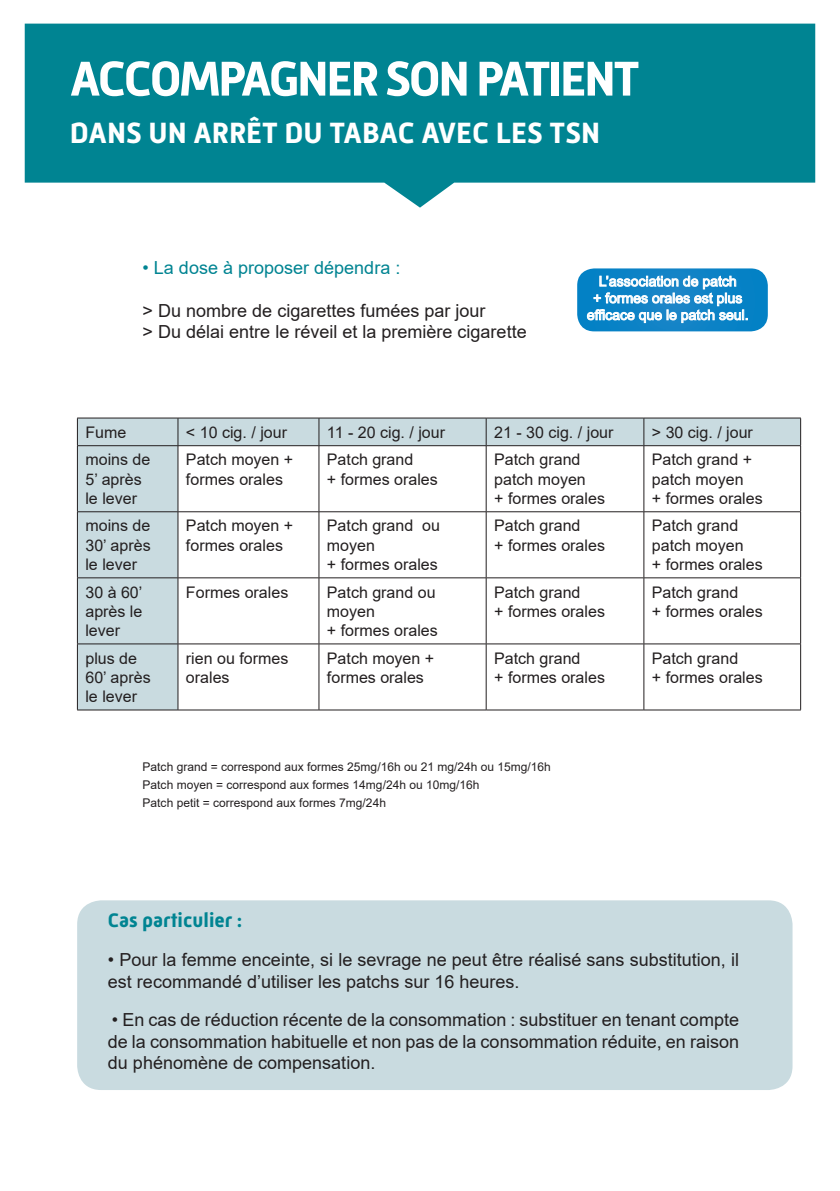
<style>
.page{position:relative;width:840px;height:1191px;background:#fff}
.page>*{position:absolute;margin:0;border:0;box-sizing:border-box;transform-origin:0 0}
.t1{font:700 50px "Mic 32 New";letter-spacing:-.05em;color:#fff}
.t2{font:700 30px "Mic 32 New";color:#fff}
.t3{font:700 20px "Mic 32 New";color:#008492}
.t4{font:18px/21.6px "Arial";color:#231f20}
.t5{font:18px "Arial";color:#008492}
.t6{font:16px/19.2px "Arial";color:#231f20}
.t7{font:14px/16.8px "Arial";color:#fff;text-align:center}
.t8{font:12px/18px "Arial";color:#231f20}
</style>
<div class="page">
<svg style="left:78px;top:419px;width:721px;height:290px"></svg>
<hr style="left:77px;top:418px;width:101px;height:1px;background:#231f20">
<svg style="left:77px;top:418px;width:1px;height:27px"></svg>
<hr style="left:178px;top:418px;width:141px;height:1px;background:#231f20">
<svg style="left:177px;top:418px;width:1px;height:27px"></svg>
<hr style="left:319px;top:418px;width:167px;height:1px;background:#231f20">
<svg style="left:318px;top:418px;width:1px;height:27px"></svg>
<hr style="left:486px;top:418px;width:157px;height:1px;background:#231f20">
<svg style="left:485px;top:418px;width:1px;height:27px"></svg>
<hr style="left:643px;top:418px;width:157px;height:1px;background:#231f20">
<svg style="left:643px;top:418px;width:1px;height:27px"></svg>
<svg style="left:799px;top:418px;width:1px;height:27px"></svg>
<hr style="left:77px;top:445px;width:101px;height:1px;background:#231f20">
<hr style="left:77px;top:446px;width:1px;height:65px;background:#231f20">
<hr style="left:178px;top:445px;width:141px;height:1px;background:#231f20">
<hr style="left:177px;top:446px;width:1px;height:65px;background:#231f20">
<hr style="left:319px;top:445px;width:167px;height:1px;background:#231f20">
<hr style="left:318px;top:446px;width:1px;height:65px;background:#231f20">
<hr style="left:486px;top:445px;width:157px;height:1px;background:#231f20">
<hr style="left:485px;top:446px;width:1px;height:65px;background:#231f20">
<hr style="left:643px;top:445px;width:157px;height:1px;background:#231f20">
<hr style="left:643px;top:446px;width:1px;height:65px;background:#231f20">
<hr style="left:799px;top:446px;width:1px;height:65px;background:#231f20">
<hr style="left:77px;top:511px;width:101px;height:1px;background:#231f20">
<hr style="left:77px;top:512px;width:1px;height:65px;background:#231f20">
<hr style="left:178px;top:511px;width:141px;height:1px;background:#231f20">
<hr style="left:177px;top:512px;width:1px;height:65px;background:#231f20">
<hr style="left:319px;top:511px;width:167px;height:1px;background:#231f20">
<hr style="left:318px;top:512px;width:1px;height:65px;background:#231f20">
<hr style="left:486px;top:511px;width:157px;height:1px;background:#231f20">
<hr style="left:485px;top:512px;width:1px;height:65px;background:#231f20">
<hr style="left:643px;top:511px;width:157px;height:1px;background:#231f20">
<hr style="left:643px;top:512px;width:1px;height:65px;background:#231f20">
<hr style="left:799px;top:512px;width:1px;height:65px;background:#231f20">
<hr style="left:77px;top:577px;width:101px;height:1px;background:#231f20">
<hr style="left:77px;top:578px;width:1px;height:65px;background:#231f20">
<hr style="left:178px;top:577px;width:141px;height:1px;background:#231f20">
<hr style="left:177px;top:578px;width:1px;height:65px;background:#231f20">
<hr style="left:319px;top:577px;width:167px;height:1px;background:#231f20">
<hr style="left:318px;top:578px;width:1px;height:65px;background:#231f20">
<hr style="left:486px;top:577px;width:157px;height:1px;background:#231f20">
<hr style="left:485px;top:578px;width:1px;height:65px;background:#231f20">
<hr style="left:643px;top:577px;width:157px;height:1px;background:#231f20">
<hr style="left:643px;top:578px;width:1px;height:65px;background:#231f20">
<hr style="left:799px;top:578px;width:1px;height:65px;background:#231f20">
<hr style="left:77px;top:643px;width:101px;height:1px;background:#231f20">
<hr style="left:77px;top:644px;width:1px;height:65px;background:#231f20">
<hr style="left:178px;top:643px;width:141px;height:1px;background:#231f20">
<hr style="left:177px;top:644px;width:1px;height:65px;background:#231f20">
<hr style="left:319px;top:643px;width:167px;height:1px;background:#231f20">
<hr style="left:318px;top:644px;width:1px;height:65px;background:#231f20">
<hr style="left:486px;top:643px;width:157px;height:1px;background:#231f20">
<hr style="left:485px;top:644px;width:1px;height:65px;background:#231f20">
<hr style="left:643px;top:643px;width:157px;height:1px;background:#231f20">
<hr style="left:643px;top:644px;width:1px;height:65px;background:#231f20">
<hr style="left:799px;top:644px;width:1px;height:65px;background:#231f20">
<hr style="left:77px;top:709px;width:101px;height:1px;background:#231f20">
<hr style="left:178px;top:709px;width:141px;height:1px;background:#231f20">
<hr style="left:319px;top:709px;width:167px;height:1px;background:#231f20">
<hr style="left:486px;top:709px;width:157px;height:1px;background:#231f20">
<hr style="left:643px;top:709px;width:157px;height:1px;background:#231f20">
<svg style="left:577px;top:268px;width:190px;height:63px;background:#419dd2"></svg>
<svg style="left:25px;top:24px;width:789px;height:184px;background:#2194a0"></svg>
<div style="left:77px;top:900px;width:715px;height:190px;background:#c9dbe0;border-radius:24px"></div>
<h1 class="t1" style="left:70px;top:50px;width:571px">ACCOMPAGNER SON PATIENT</h1>
<h2 class="t2" style="left:70px;top:116px;width:497px">DANS UN ARRÊT DU TABAC AVEC LES TSN</h2>
<p class="t5" style="left:142px;top:255px;width:259px">• La dose à proposer dépendra :</p>
<p class="t4" style="left:142px;top:299px;width:385px">&gt; Du nombre de cigarettes fumées par jour<br>&gt; Du délai entre le réveil et la première cigarette</p>
<p class="t7" style="left:586px;top:273px;width:163px">L’association de patch<br>+ formes orales est plus efficace que le patch seul.</p>
<p class="t6" style="left:85px;top:422px;width:42px">Fume</p>
<p class="t6" style="left:186px;top:422px;width:102px">&lt; 10 cig. / jour</p>
<p class="t6" style="left:327px;top:422px;width:119px">11 - 20 cig. / jour</p>
<p class="t6" style="left:494px;top:422px;width:121px">21 - 30 cig. / jour</p>
<p class="t6" style="left:651px;top:422px;width:102px">&gt; 30 cig. / jour</p>
<p class="t6" style="left:85px;top:450px;width:66px">moins de<br>5’ après le lever</p>
<p class="t6" style="left:186px;top:450px;width:109px">Patch moyen + formes orales</p>
<p class="t6" style="left:327px;top:450px;width:112px">Patch grand<br>+ formes orales</p>
<p class="t6" style="left:494px;top:450px;width:112px">Patch grand patch moyen<br>+ formes orales</p>
<p class="t6" style="left:651px;top:450px;width:112px">Patch grand + patch moyen<br>+ formes orales</p>
<p class="t6" style="left:85px;top:516px;width:67px;text-align:justify">moins de 30’ après le lever</p>
<p class="t6" style="left:186px;top:516px;width:109px">Patch moyen + formes orales</p>
<p class="t6" style="left:327px;top:516px;width:114px">Patch grand ou moyen<br>+ formes orales</p>
<p class="t6" style="left:494px;top:516px;width:112px">Patch grand<br>+ formes orales</p>
<p class="t6" style="left:651px;top:516px;width:112px">Patch grand patch moyen<br>+ formes orales</p>
<p class="t6" style="left:85px;top:582px;width:58px;text-align:justify">30 à 60’ après le lever</p>
<p class="t6" style="left:186px;top:582px;width:104px">Formes orales</p>
<p class="t6" style="left:327px;top:582px;width:112px">Patch grand ou moyen<br>+ formes orales</p>
<p class="t6" style="left:494px;top:582px;width:112px">Patch grand<br>+ formes orales</p>
<p class="t6" style="left:651px;top:582px;width:112px">Patch grand<br>+ formes orales</p>
<p class="t6" style="left:85px;top:648px;width:67px">plus de<br>60’ après le lever</p>
<p class="t6" style="left:186px;top:648px;width:104px">rien ou formes orales</p>
<p class="t6" style="left:327px;top:648px;width:109px">Patch moyen + formes orales</p>
<p class="t6" style="left:494px;top:648px;width:112px">Patch grand<br>+ formes orales</p>
<p class="t6" style="left:651px;top:648px;width:112px">Patch grand<br>+ formes orales</p>
<p class="t8" style="left:142px;top:757px;width:409px">Patch grand = correspond aux formes 25mg/16h ou 21 mg/24h ou 15mg/16h<br>Patch moyen = correspond aux formes 14mg/24h ou 10mg/16h<br>Patch petit = correspond aux formes 7mg/24h</p>
<p class="t3" style="left:108px;top:909px;width:136px">CAS PARTICULIER :</p>
<p class="t4" style="left:108px;top:948px;width:632px">• Pour la femme enceinte, si le sevrage ne peut être réalisé sans substitution, il est recommandé d’utiliser les patchs sur 16 heures.</p>
<p class="t4" style="left:108px;top:1009px;width:632px;text-align:justify">• En cas de réduction récente de la consommation : substituer en tenant compte de la consommation habituelle et non pas de la consommation réduite, en raison du phénomène de compensation.</p>
</div>
